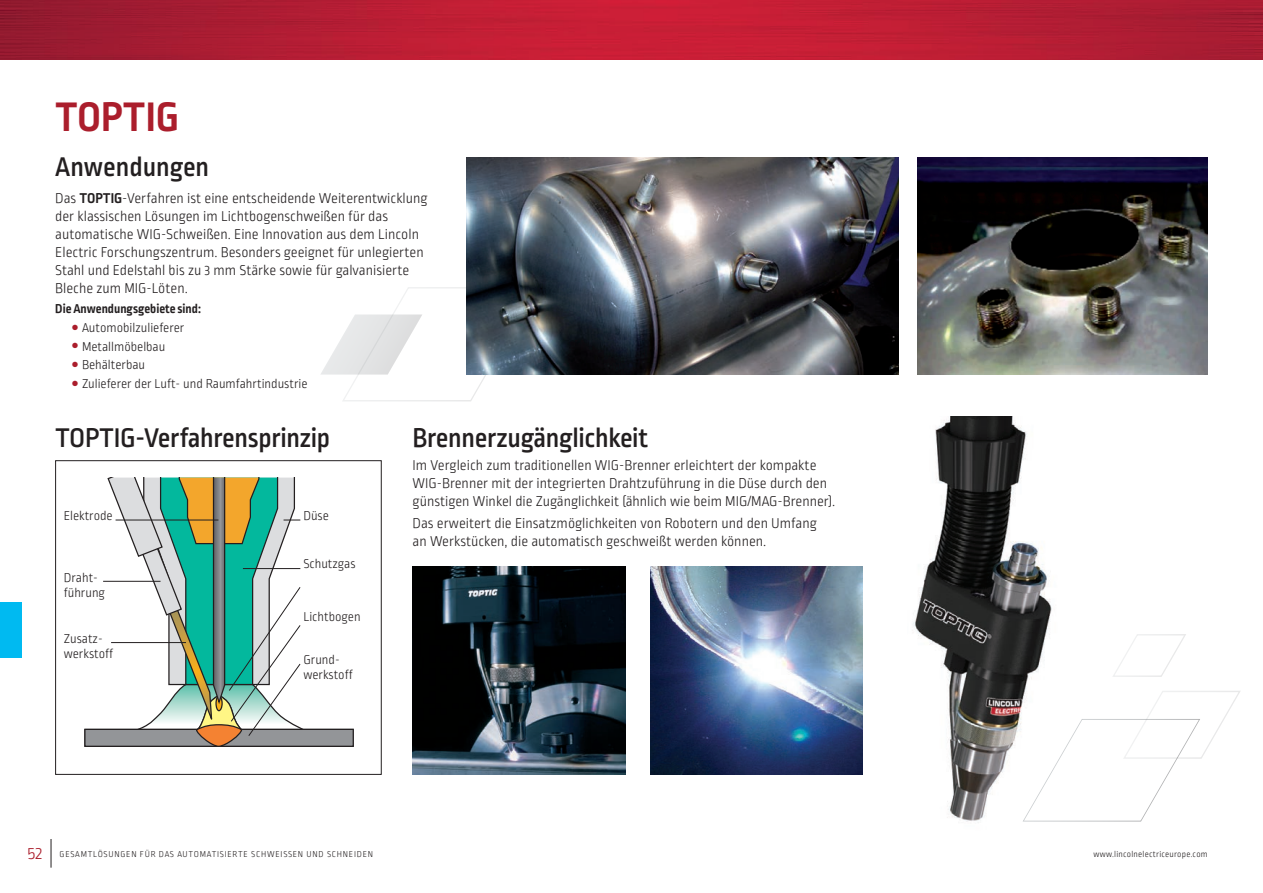
<style>
.page{position:relative;width:1263px;height:893px;background:#fff}
.page>*{position:absolute;margin:0;border:0;box-sizing:border-box;transform-origin:0 0}
.t1{font:700 43.5px "Ropa Sans Pro";color:#ab1e2c}
.t2{font:500 28.5px "Ropa Sans Pro";letter-spacing:-.01em;color:#231f20}
.t3{font:300 15px/18px "Ropa Sans Pro";color:#231f20}
.t4{font:300 13.5px/15px "Ropa Sans Pro";color:#231f20}
.t5{font:700 13.5px "Ropa Sans Pro";color:#231f20}
.t6{font:300 9px "Ropa Sans Pro";letter-spacing:.085em;color:#231f20}
.t7{font:300 9px "Ropa Sans Pro";letter-spacing:.025em;color:#231f20}
.s1{font-weight:700}
.s2{font-size:18px;color:#ab1e2c}
</style>
<div class="page">
<svg style="left:1062px;top:691px;width:178px;height:131px"></svg>
<svg style="left:1113px;top:634px;width:73px;height:43px"></svg>
<svg style="left:321px;top:287px;width:217px;height:115px"></svg>
<img style="left:0;top:0;width:1262px;height:60px">
<hr style="left:1262px;top:0;width:1px;height:60px;background:#ab1e2c">
<div style="left:0;top:602px;width:21px;height:56px;background:#00baf1"></div>
<div style="left:55px;top:460px;width:327px;height:315px;border:1px solid #231f20"></div>
<div style="left:85px;top:729px;width:268px;height:17px;background:#939598"></div>
<div style="left:84px;top:729px;width:270px;height:18px;border:1px solid #231f20"></div>
<img style="left:913px;top:416px;width:149px;height:407px">
<img style="left:466px;top:157px;width:432px;height:217px">
<img style="left:917px;top:157px;width:291px;height:217px">
<img style="left:650px;top:566px;width:213px;height:209px">
<img style="left:413px;top:566px;width:212px;height:209px">
<hr style="left:103px;top:581px;width:58px;height:1px;background:#231f20">
<svg style="left:107px;top:478px;width:206px;height:269px"></svg>
<svg style="left:51px;top:839px;width:1px;height:29px"></svg>
<h1 class="t1" style="left:55px;top:92px;width:125px">TOPTIG</h1>
<h2 class="t2" style="left:55px;top:151px;width:155px">Anwendungen</h2>
<p class="t3" style="left:55px;top:190px;width:374px">Das <span class="s1">TOPTIG</span>-Verfahren ist eine entscheidende Weiterentwicklung der klassischen Lösungen im Lichtbogenschweißen für das automatische WIG-Schweißen. Eine Innovation aus dem Lincoln Electric Forschungszentrum. Besonders geeignet für unlegierten Stahl und Edelstahl bis zu 3 mm Stärke sowie für galvanisierte Bleche zum MIG-Löten.</p>
<p class="t5" style="left:55px;top:301px;width:147px">Die Anwendungsgebiete sind:</p>
<p class="t4" style="left:72px;top:321px;width:113px"><sup>●</sup> Automobilzulieferer</p>
<p class="t4" style="left:72px;top:339px;width:95px"><sup>●</sup> Metallmöbelbau</p>
<p class="t4" style="left:72px;top:358px;width:74px"><sup>●</sup> Behälterbau</p>
<p class="t4" style="left:72px;top:377px;width:237px"><sup>●</sup> Zulieferer der Luft- und Raumfahrtindustrie</p>
<h2 class="t2" style="left:55px;top:421px;width:276px">TOPTIG-Verfahrensprinzip</h2>
<h2 class="t2" style="left:413px;top:421px;width:237px">Brennerzugänglichkeit</h2>
<p class="t3" style="left:413px;top:457px;width:422px">Im Vergleich zum traditionellen WIG-Brenner erleichtert der kompakte<br>WIG‑Brenner mit der integrierten Drahtzuführung in die Düse durch den günstigen Winkel die Zugänglichkeit (ähnlich wie beim MIG/MAG-Brenner).</p>
<p class="t3" style="left:413px;top:515px;width:406px">Das erweitert die Einsatzmöglichkeiten von Robotern und den Umfang an Werkstücken, die automatisch geschweißt werden können.</p>
<p class="t4" style="left:64px;top:509px;width:50px">Elektrode</p>
<p class="t4" style="left:303px;top:509px;width:27px">Düse</p>
<p class="t4" style="left:64px;top:571px;width:43px">Draht&shy;führung</p>
<p class="t4" style="left:64px;top:632px;width:51px">Zusatz&shy;werkstoff</p>
<p class="t4" style="left:303px;top:557px;width:54px">Schutzgas</p>
<p class="t4" style="left:303px;top:610px;width:59px">Lichtbogen</p>
<p class="t4" style="left:303px;top:653px;width:51px">Grund&shy;werkstoff</p>
<p class="t6" style="left:28px;top:850px;width:347px"><span class="s2">52</span> GESAMTLÖSUNGEN FÜR DAS AUTOMATISIERTE SCHWEISSEN UND SCHNEIDEN</p>
<p class="t7" style="left:1093px;top:850px;width:116px">www.lincolnelectriceurope.com</p>
</div>
